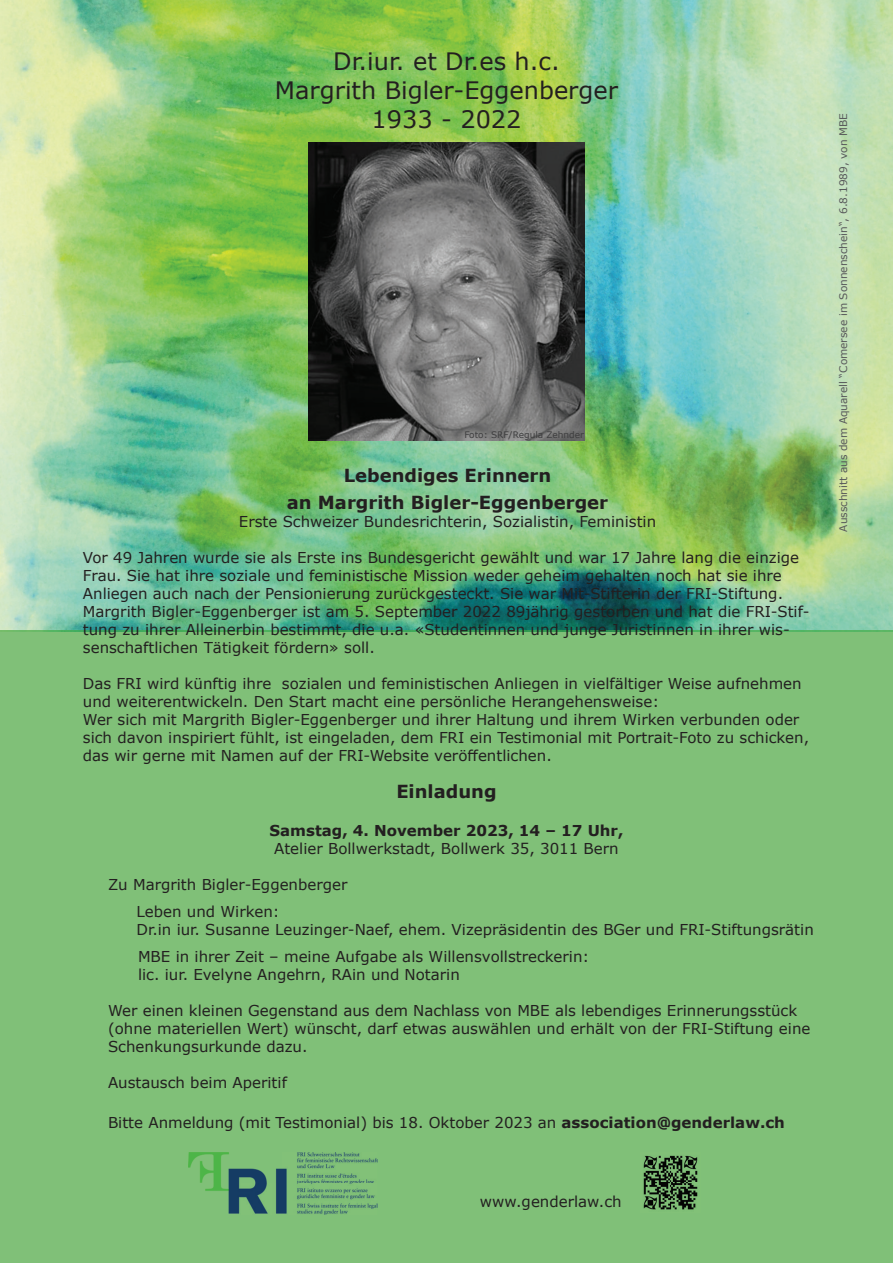
<style>
.page{position:relative;width:893px;height:1263px;background:#fff}
.page>*{position:absolute;margin:0;border:0;box-sizing:border-box;transform-origin:0 0}
.t1{font:24px/28.8px "Verdana";color:#231f20;text-align:center}
.t2{font:700 18px/27px "Verdana";color:#231f20;text-align:center}
.t3{font:15px/18px "Verdana";color:#231f20}
.t4{font:700 15px "Verdana";color:#231f20}
.t5{font:10.5px "Verdana";color:#57585a}
.t6{font:9px "Verdana";color:#3e3e3f}
.s1{font-weight:700}
</style>
<div class="page">
<img style="left:0;top:0;width:893px;height:631px">
<img style="left:308px;top:142px;width:277px;height:298px">
<div style="left:0;top:631px;width:893px;height:632px;background:#80c078"></div>
<img style="left:189px;top:1153px;width:188px;height:61px">
<img style="left:641px;top:1153px;width:59px;height:59px">
<h1 class="t1" style="left:275px;top:47px;width:345px">Dr.iur. et Dr.es h.c.<br>Margrith Bigler-Eggenberger<br>1933 - 2022</h1>
<p class="t6" style="left:464px;top:428px;width:121px">Foto: SRF/Regula Zehnder</p>
<p class="t2" style="left:287px;top:462px;width:323px">Lebendiges Erinnern<br>an Margrith Bigler-Eggenberger</p>
<p class="t3" style="left:239px;top:512px;width:419px">Erste Schweizer Bundesrichterin, Sozialistin, Feministin</p>
<p class="t3" style="left:83px;top:548px;width:728px">Vor 49 Jahren wurde sie als Erste ins Bundesgericht gewählt und war 17 Jahre lang die einzige Frau. Sie hat ihre soziale und feministische Mission weder geheim gehalten noch hat sie ihre Anliegen auch nach der Pensionierung zurückgesteckt. Sie war Mit-Stifterin der FRI-Stiftung.<br>Margrith Bigler-Eggenberger ist am 5. September 2022 89jährig gestorben und hat die FRI-Stif&shy;tung zu ihrer Alleinerbin bestimmt, die u.a. «Studentinnen und junge Juristinnen in ihrer wis&shy;senschaftlichen Tätigkeit fördern» soll.</p>
<p class="t3" style="left:83px;top:674px;width:728px">Das FRI wird künftig ihre sozialen und feministischen Anliegen in vielfältiger Weise aufnehmen und weiterentwickeln. Den Start macht eine persönliche Herangehensweise:<br>Wer sich mit Margrith Bigler-Eggenberger und ihrer Haltung und ihrem Wirken verbunden oder sich davon inspiriert fühlt, ist eingeladen, dem FRI ein Testimonial mit Portrait-Foto zu schicken, das wir gerne mit Namen auf der FRI-Website veröffentlichen.</p>
<p class="t2" style="left:396px;top:778px;width:102px">Einladung</p>
<p class="t4" style="left:270px;top:820px;width:355px">Samstag, 4. November 2023, 14 – 17 Uhr,</p>
<p class="t3" style="left:274px;top:839px;width:346px">Atelier Bollwerkstadt, Bollwerk 35, 3011 Bern</p>
<p class="t3" style="left:136px;top:871px;width:212px;line-height:27px;text-indent:-28px">Zu Margrith Bigler-Eggenberger<br>Leben und Wirken:</p>
<p class="t3" style="left:136px;top:916px;width:679px;line-height:27px">Dr.in iur. Susanne Leuzinger-Naef, ehem. Vizepräsidentin des BGer und FRI-Stiftungsrätin<br>MBE in ihrer Zeit – meine Aufgabe als Willensvollstreckerin:</p>
<p class="t3" style="left:138px;top:965px;width:323px">lic. iur. Evelyne Angehrn, RAin und Notarin</p>
<p class="t3" style="left:108px;top:1001px;width:704px">Wer einen kleinen Gegenstand aus dem Nachlass von MBE als lebendiges Erinnerungsstück (ohne materiellen Wert) wünscht, darf etwas auswählen und erhält von der FRI-Stiftung eine<br>Schenkungsurkunde dazu.</p>
<p class="t3" style="left:108px;top:1073px;width:180px">Austausch beim Aperitif</p>
<p class="t3" style="left:108px;top:1113px;width:678px">Bitte Anmeldung (mit Testimonial) bis 18. Oktober 2023 an <span class="s1">association@genderlaw.ch</span></p>
<p class="t3" style="left:480px;top:1192px;width:143px">www.genderlaw.ch</p>
<p class="t5" style="left:836px;top:531px;width:420px;rotate:-90deg">Ausschnitt aus dem Aquarell “Comersee im Sonnenschein“, 6.8.1989, von MBE</p>
</div>
